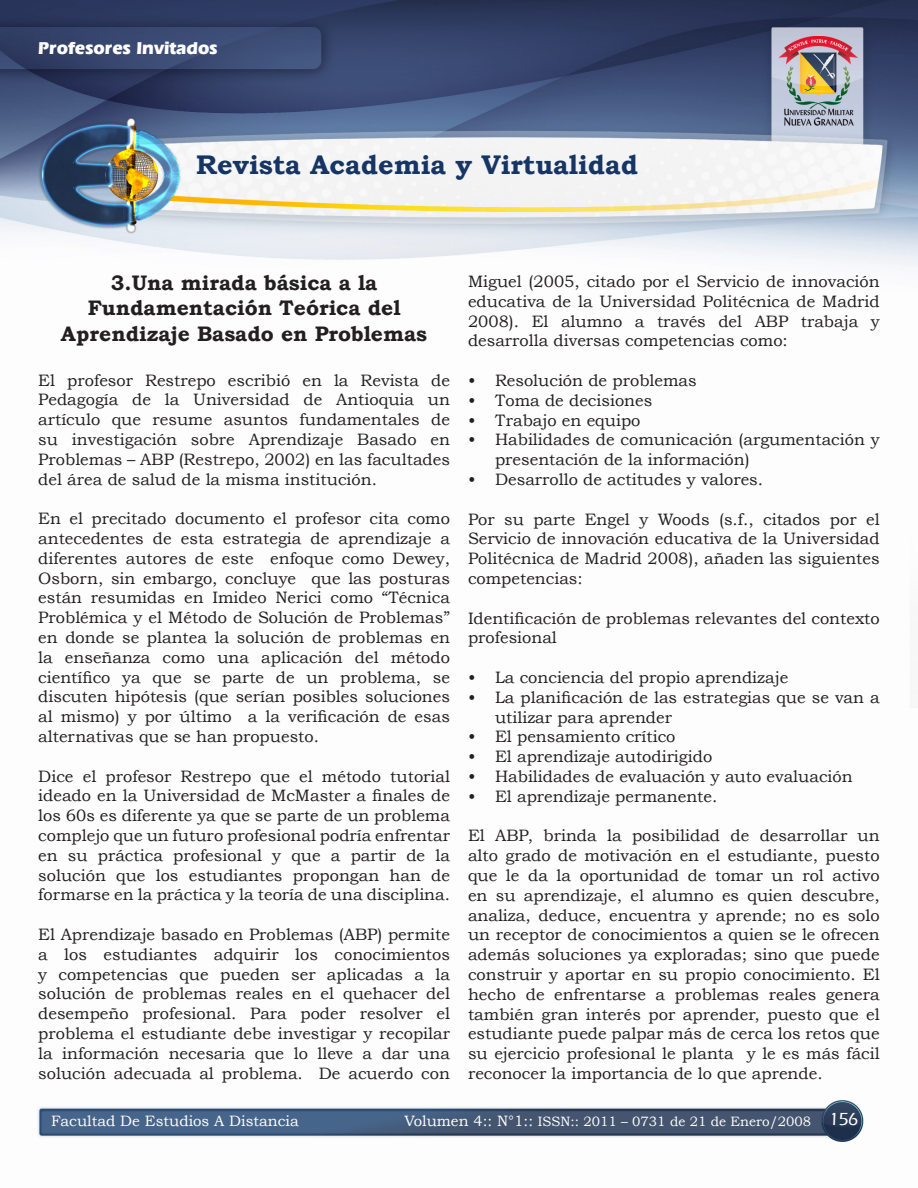
<style>
.page{position:relative;width:918px;height:1188px;background:#fff}
.page>*{position:absolute;margin:0;border:0;box-sizing:border-box;transform-origin:0 0}
.t1{font:700 27px "Bookman Old Style";color:#163564}
.Sub_titulos{font:700 21px/25.2px "Bookman Old Style";color:#231f20;text-align:center}
.t2{font:700 18px "Eras IT Cby BT";color:#fff}
.Contenidos_Español{font:16.5px/19.8px "Bookman Old Style";color:#231f20;text-align:justify}
.t3{font:15px "Bookman Old Style";color:#fff}
.t4{font:13.5px "Bookman Old Style";color:#fff}
.s1{font-size:15px}
.s2{font-family:"Eras ITC";font-weight:500;font-size:18px}
</style>
<div class="page">
<img style="left:0;top:0;width:918px;height:1142px">
<p class="t2" style="left:38px;top:37px;width:181px">Profesores Invitados</p>
<h1 class="t1" style="left:196px;top:149px;width:443px">Revista Academia y Virtualidad</h1>
<p class="Sub_titulos" style="left:61px;top:270px;width:368px">3.Una mirada básica a la<br>Fundamentación Teórica del<br>Aprendizaje Basado en Problemas</p>
<p class="Contenidos_Español" style="left:38px;top:370px;width:413px">El profesor Restrepo escribió en la Revista de Pedagogía de la Universidad de Antioquia un artículo que resume asuntos fundamentales de su investigación sobre Aprendizaje Basado en Problemas – ABP (Restrepo, 2002) en las facultades del área de salud de la misma institución.</p>
<p class="Contenidos_Español" style="left:38px;top:509px;width:413px">En el precitado documento el profesor cita como antecedentes de esta estrategia de aprendizaje a diferentes autores de este enfoque como Dewey, Osborn, sin embargo, concluye que las posturas están resumidas en Imideo Nerici como “Técnica Problémica y el Método de Solución de Problemas” en donde se plantea la solución de problemas en la enseñanza como una aplicación del método científico ya que se parte de un problema, se discuten hipótesis (que serían posibles soluciones al mismo) y por último a la verificación de esas alternativas que se han propuesto.</p>
<p class="Contenidos_Español" style="left:38px;top:766px;width:413px">Dice el profesor Restrepo que el método tutorial ideado en la Universidad de McMaster a finales de los 60s es diferente ya que se parte de un problema complejo que un futuro profesional podría enfrentar en su práctica profesional y que a partir de la solución que los estudiantes propongan han de formarse en la práctica y la teoría de una disciplina.</p>
<p class="Contenidos_Español" style="left:38px;top:924px;width:413px">El Aprendizaje basado en Problemas (ABP) permite a los estudiantes adquirir los conocimientos y competencias que pueden ser aplicadas a la solución de problemas reales en el quehacer del desempeño profesional. Para poder resolver el problema el estudiante debe investigar y recopilar la información necesaria que lo lleve a dar una solución adecuada al problema. De acuerdo con</p>
<p class="Contenidos_Español" style="left:468px;top:271px;width:413px">Miguel (2005, citado por el Servicio de innovación educativa de la Universidad Politécnica de Madrid 2008). El alumno a través del ABP trabaja y desarrolla diversas competencias como:</p>
<p class="Contenidos_Español" style="left:468px;top:370px;width:230px">• Resolución de problemas</p>
<p class="Contenidos_Español" style="left:468px;top:390px;width:186px">• Toma de decisiones</p>
<p class="Contenidos_Español" style="left:468px;top:410px;width:174px">• Trabajo en equipo</p>
<p class="Contenidos_Español" style="left:495px;top:430px;width:386px;text-indent:-27px">• Habilidades de comunicación (argumentación y presentación de la información)</p>
<p class="Contenidos_Español" style="left:468px;top:469px;width:297px">• Desarrollo de actitudes y valores.</p>
<p class="Contenidos_Español" style="left:468px;top:509px;width:413px">Por su parte Engel y Woods (s.f., citados por el Servicio de innovación educativa de la Universidad Politécnica de Madrid 2008), añaden las siguientes competencias:</p>
<p class="Contenidos_Español" style="left:468px;top:608px;width:413px">Identificación de problemas relevantes del contexto profesional</p>
<p class="Contenidos_Español" style="left:468px;top:667px;width:322px">• La conciencia del propio aprendizaje</p>
<p class="Contenidos_Español" style="left:495px;top:687px;width:386px;text-indent:-27px">• La planificación de las estrategias que se van a utilizar para aprender</p>
<p class="Contenidos_Español" style="left:468px;top:727px;width:209px">• El pensamiento crítico</p>
<p class="Contenidos_Español" style="left:468px;top:747px;width:246px">• El aprendizaje autodirigido</p>
<p class="Contenidos_Español" style="left:468px;top:766px;width:386px">• Habilidades de evaluación y auto evaluación</p>
<p class="Contenidos_Español" style="left:468px;top:786px;width:251px">• El aprendizaje permanente.</p>
<p class="Contenidos_Español" style="left:468px;top:826px;width:413px">El ABP, brinda la posibilidad de desarrollar un alto grado de motivación en el estudiante, puesto que le da la oportunidad de tomar un rol activo en su aprendizaje, el alumno es quien descubre, analiza, deduce, encuentra y aprende; no es solo un receptor de conocimientos a quien se le ofrecen además soluciones ya exploradas; sino que puede construir y aportar en su propio conocimiento. El hecho de enfrentarse a problemas reales genera también gran interés por aprender, puesto que el estudiante puede palpar más de cerca los retos que su ejercicio profesional le planta y le es más fácil reconocer la importancia de lo que aprende.</p>
<p class="t3" style="left:51px;top:1113px;width:249px">Facultad De Estudios A Distancia</p>
<p class="t4" style="left:404px;top:1114px;width:456px"><span class="s1">Volumen 4:: N°1::</span> ISSN:: 2011 – 0731 de 21 de Enero/2008 <span class="s2">156</span></p>
</div>
